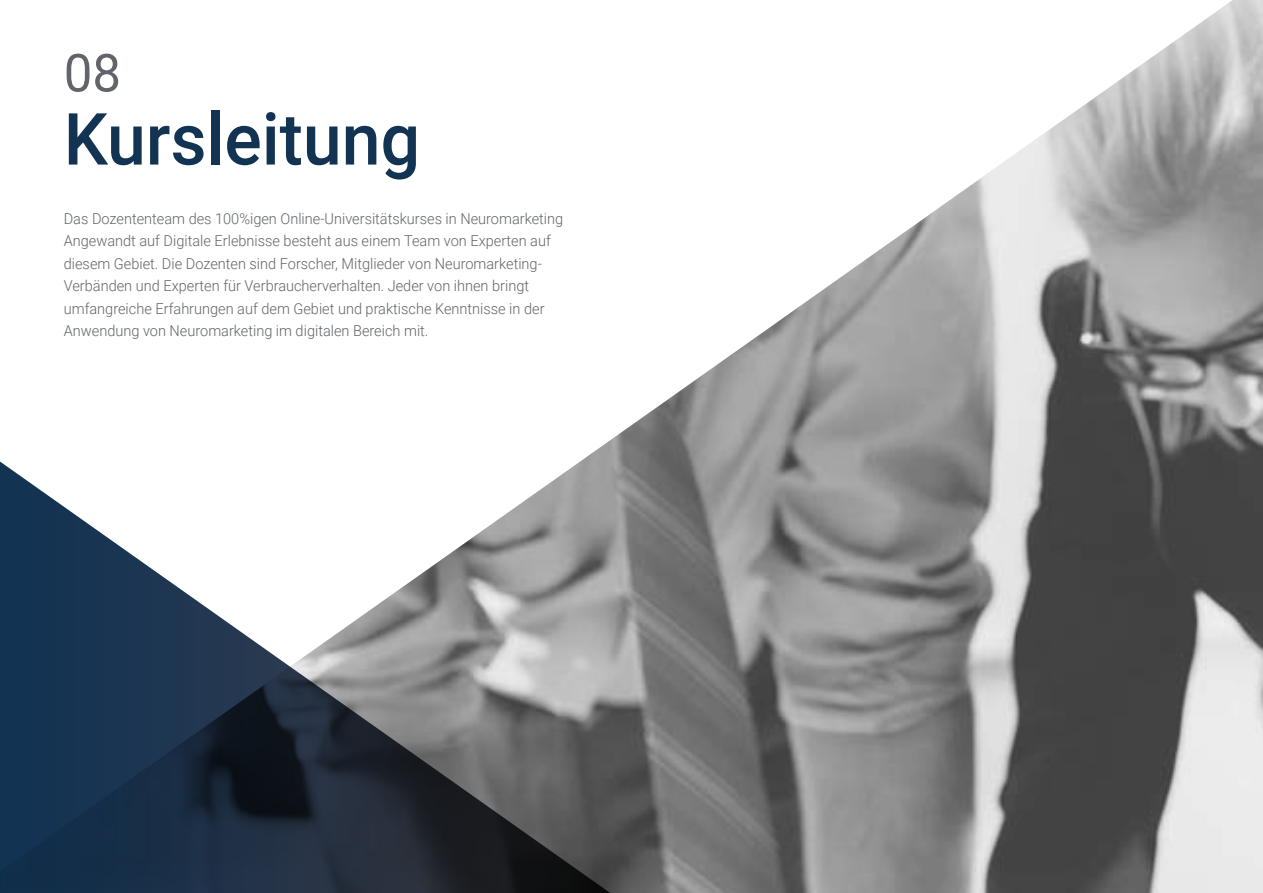
<style>
.page{position:relative;width:1263px;height:893px;background:#fff}
.page>*{position:absolute;margin:0;border:0;box-sizing:border-box;transform-origin:0 0}
.t1{font:500 72px "Roboto";color:#123352}
.t2{font:52.5px "Roboto";color:#61646a}
.t3{font:300 15px/22.5px "Roboto";color:#61646a}
</style>
<div class="page">
<img style="left:602px;top:0;width:661px;height:893px">
<svg style="left:0;top:446px;width:640px;height:447px"></svg>
<h2 class="t2" style="left:64px;top:36px;width:59px">08</h2>
<h1 class="t1" style="left:64px;top:89px;width:358px">Kursleitung</h1>
<p class="t3" style="left:64px;top:207px;width:501px">Das Dozententeam des 100%igen Online-Universitätskurses in Neuromarketing Angewandt auf Digitale Erlebnisse besteht aus einem Team von Experten auf diesem Gebiet. Die Dozenten sind Forscher, Mitglieder von Neuromarketing-Verbänden und Experten für Verbraucherverhalten. Jeder von ihnen bringt umfangreiche Erfahrungen auf dem Gebiet und praktische Kenntnisse in der Anwendung von Neuromarketing im digitalen Bereich mit.</p>
</div>
